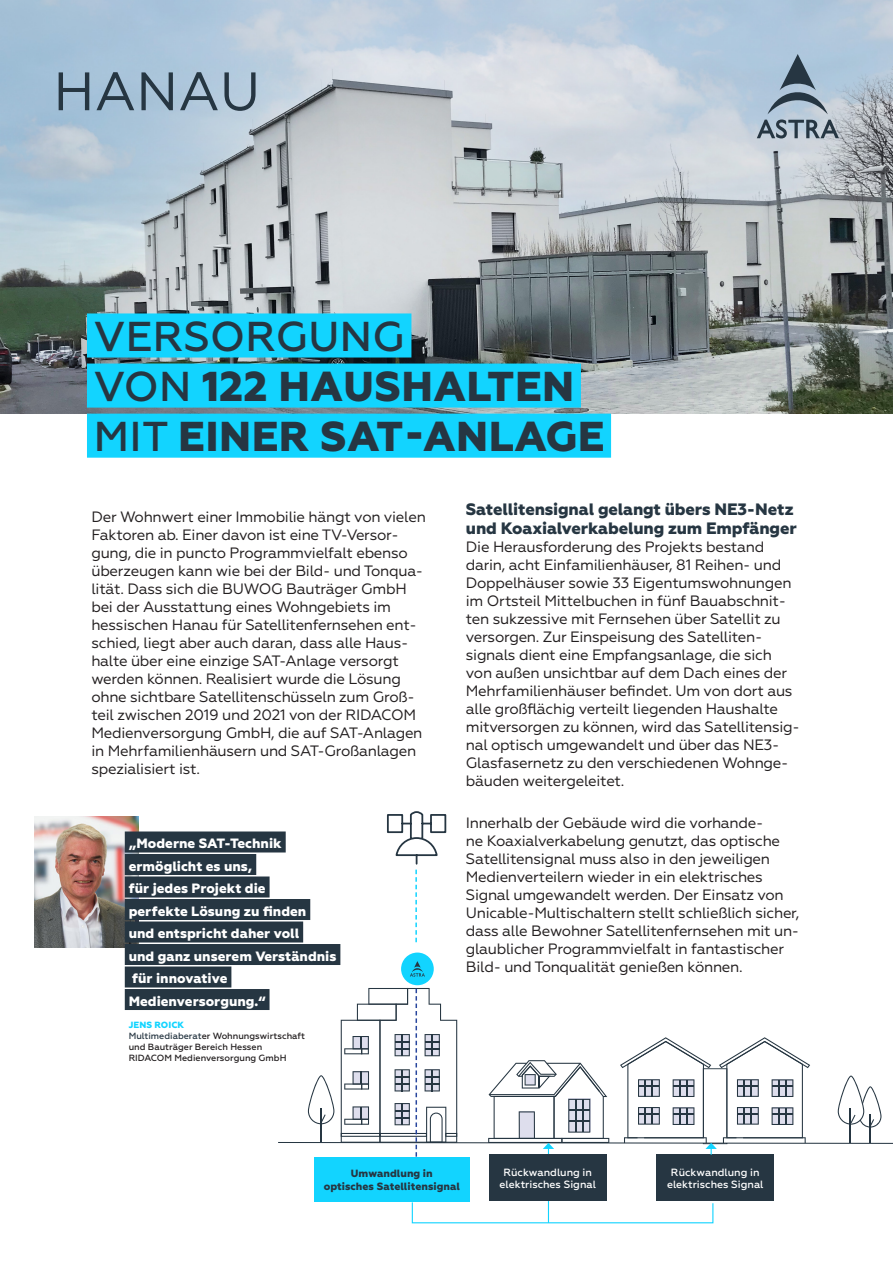
<style>
.page{position:relative;width:893px;height:1263px;background:#fff}
.page>*{position:absolute;margin:0;border:0;box-sizing:border-box;transform-origin:0 0}
.t1{font:54px "Geometria";letter-spacing:.01em;color:#263642}
.t2{font:800 41.7px/50.1px "Geometria";letter-spacing:.01em;color:#263642}
.t3{font:800 16.5px/19.8px "Geometria";letter-spacing:-.01em;color:#263642}
.t4{font:15px/18px "Geometria";letter-spacing:-.02em;color:#231f20}
.t5{font:800 13.5px/22.5px "Geometria";color:#fff}
.t6{font:500 10.5px/12.6px "Geometria";color:#fff;text-align:center}
.t7{font:800 10.5px/12.6px "Geometria";color:#263642;text-align:center}
.t8{font:500 9px/10.8px "Geometria";color:#231f20}
.s1{font-weight:500}
.s2{font-weight:800;color:#12d4ff}
.s3{color:#263642}
</style>
<div class="page">
<img style="left:35px;top:816px;width:103px;height:131px">
<img style="left:0;top:0;width:893px;height:414px">
<div style="left:125px;top:831px;width:161px;height:21px;background:#263642"></div>
<div style="left:125px;top:854px;width:131px;height:21px;background:#263642"></div>
<div style="left:125px;top:876px;width:145px;height:21px;background:#263642"></div>
<div style="left:125px;top:899px;width:185px;height:21px;background:#263642"></div>
<div style="left:125px;top:921px;width:178px;height:21px;background:#263642"></div>
<div style="left:125px;top:944px;width:215px;height:21px;background:#263642"></div>
<div style="left:125px;top:966px;width:106px;height:21px;background:#263642"></div>
<div style="left:125px;top:989px;width:145px;height:21px;background:#263642"></div>
<div style="left:401px;top:952px;width:33px;height:33px;background:#12d4ff;border-radius:50%"></div>
<svg style="left:410px;top:961px;width:15px;height:16px"></svg>
<div style="left:314px;top:1157px;width:156px;height:44px;background:#12d4ff"></div>
<div style="left:489px;top:1154px;width:117px;height:47px;background:#263642"></div>
<div style="left:657px;top:1154px;width:117px;height:47px;background:#263642"></div>
<svg style="left:411px;top:1201px;width:303px;height:23px"></svg>
<svg style="left:278px;top:988px;width:615px;height:169px"></svg>
<svg style="left:757px;top:54px;width:82px;height:84px;background:#96a9ba"></svg>
<div style="left:87px;top:313px;width:324px;height:44px;background:#12d4ff"></div>
<div style="left:87px;top:364px;width:494px;height:44px;background:#12d4ff"></div>
<div style="left:87px;top:414px;width:524px;height:44px;background:#12d4ff"></div>
<svg style="left:387px;top:811px;width:60px;height:131px"></svg>
<h1 class="t1" style="left:53px;top:60px;width:208px">HANAU</h1>
<h2 class="t2" style="left:94px;top:312px;width:512px"><span class="s1">VERSORGUNG<br>VON</span> 122 HAUSHALTEN<br><span class="s1">MIT</span> EINER SAT-ANLAGE</h2>
<p class="t4" style="left:91px;top:508px;width:336px">Der Wohnwert einer Immobilie hängt von vielen Faktoren ab. Einer davon ist eine TV-Versor&shy;gung, die in puncto Programmvielfalt ebenso überzeugen kann wie bei der Bild- und Tonqua&shy;lität. Dass sich die BUWOG Bauträger GmbH bei der Ausstattung eines Wohngebiets im hessischen Hanau für Satellitenfernsehen ent&shy;schied, liegt aber auch daran, dass alle Haus&shy;halte über eine einzige SAT-Anlage versorgt werden können. Realisiert wurde die Lösung ohne sichtbare Satellitenschüsseln zum Groß&shy;teil zwischen 2019 und 2021 von der RIDACOM Medienversorgung GmbH, die auf SAT-Anlagen in Mehrfamilienhäusern und SAT-Großanlagen spezialisiert ist.</p>
<p class="t5" style="left:129px;top:833px;width:209px">„Moderne SAT-Technik ermöglicht es uns,<br>für jedes Projekt die<br>perfekte Lösung zu finden<br>und entspricht daher voll<br>und ganz unserem Verständnis für innovative<br>Medienversorgung.“</p>
<p class="t8" style="left:129px;top:1020px;width:178px"><span class="s2">JENS ROICK<br></span><span class="s3">Multimediaberat</span>er Wohnungswirtschaft und Bauträger Bereich Hessen<br>RIDACOM Medienversorgung GmbH</p>
<p class="t3" style="left:466px;top:499px;width:332px">Satellitensignal gelangt übers NE3-Netz und Koaxialverkabelung zum Empfänger</p>
<p class="t4" style="left:466px;top:538px;width:335px">Die Herausforderung des Projekts bestand darin, acht Einfamilienhäuser, 81 Reihen- und Doppelhäuser sowie 33 Eigentumswohnungen im Ortsteil Mittelbuchen in fünf Bauabschnit&shy;ten sukzessive mit Fernsehen über Satellit zu versorgen. Zur Einspeisung des Satelliten&shy;signals dient eine Empfangsanlage, die sich von außen unsichtbar auf dem Dach eines der Mehrfamilienhäuser befindet. Um von dort aus alle großflächig verteilt liegenden Haushalte mitversorgen zu können, wird das Satellitensig&shy;nal optisch umgewandelt und über das NE3- Glasfasernetz zu den verschiedenen Wohnge&shy;bäuden weitergeleitet.</p>
<p class="t4" style="left:466px;top:814px;width:335px">Innerhalb der Gebäude wird die vorhande-<br>ne Koaxialverkabelung genutzt, das optische Satellitensignal muss also in den jeweiligen Medienverteilern wieder in ein elektrisches Signal umgewandelt werden. Der Einsatz von Unicable-Multischaltern stellt schließlich sicher, dass alle Bewohner Satellitenfernsehen mit un&shy;glaublicher Programmvielfalt in fantastischer Bild- und Tonqualität genießen können.</p>
<p class="t7" style="left:324px;top:1167px;width:138px">Umwandlung in<br>optisches Satellitensignal</p>
<p class="t6" style="left:499px;top:1166px;width:98px">Rückwandlung in elektrisches Signal</p>
<p class="t6" style="left:667px;top:1166px;width:98px">Rückwandlung in elektrisches Signal</p>
</div>
